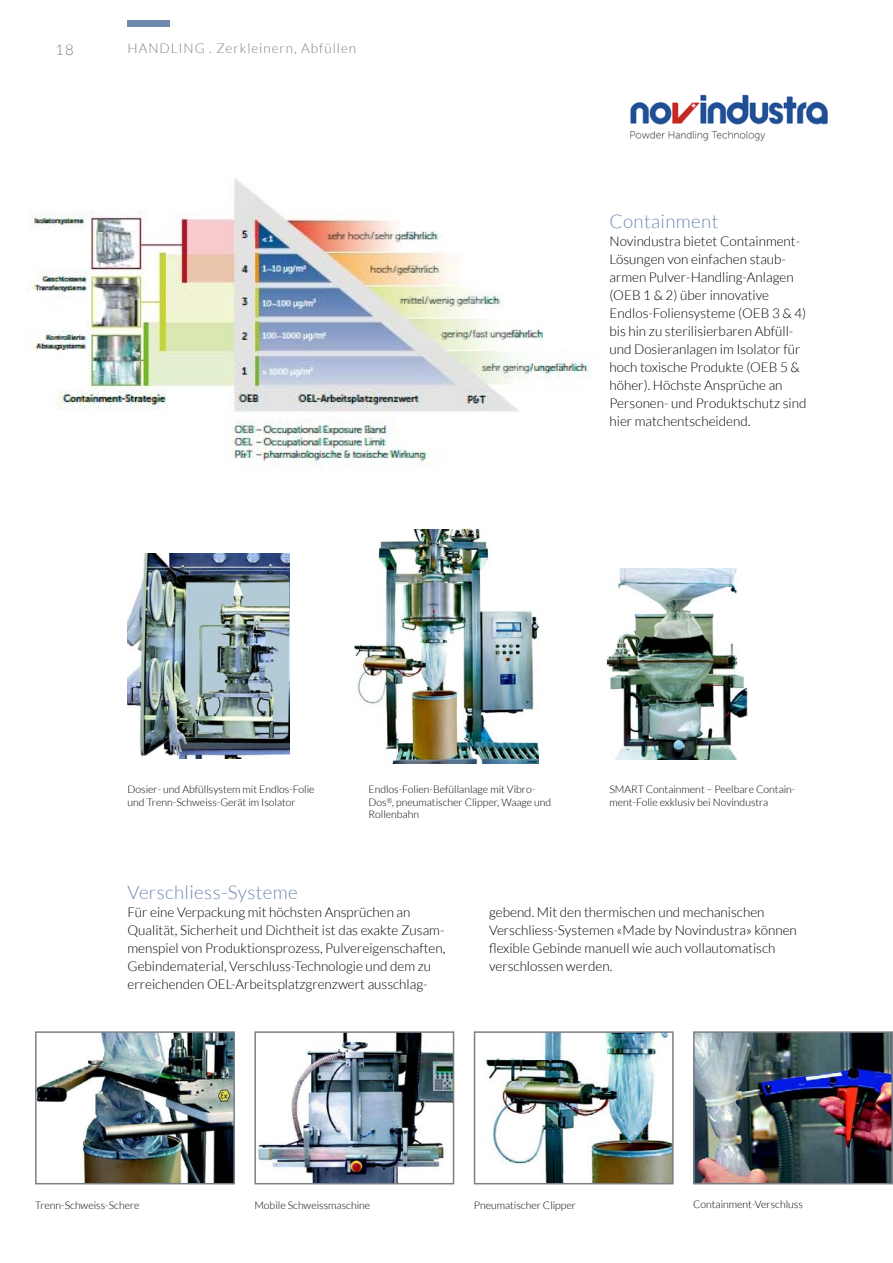
<style>
.page{position:relative;width:893px;height:1263px;background:#fff}
.page>*{position:absolute;margin:0;border:0;box-sizing:border-box;transform-origin:0 0}
.t1{font:300 18.75px "Lato";letter-spacing:.02em;color:#6e88ae}
.t2{font:300 15px "Lato";color:#7a8088}
.t3{font:300 13.5px/18px "Lato";color:#000}
.t4{font:300 13.5px "Lato";letter-spacing:.07em;color:#7a8088}
.t5{font:300 10.5px/12.8px "Lato";color:#000}
.s1{color:#6e88ae}
</style>
<div class="page">
<div style="left:128px;top:20px;width:42px;height:7px;background:#6e88ae"></div>
<img style="left:27px;top:178px;width:563px;height:291px">
<img style="left:630px;top:94px;width:198px;height:48px">
<img style="left:128px;top:553px;width:162px;height:206px">
<img style="left:606px;top:568px;width:142px;height:191px">
<img style="left:354px;top:529px;width:185px;height:235px">
<img style="left:38px;top:1034px;width:194px;height:147px">
<div style="left:35px;top:1031px;width:200px;height:153px;border:2px solid #7a8088"></div>
<img style="left:696px;top:1034px;width:194px;height:147px">
<div style="left:693px;top:1031px;width:200px;height:153px;border:2px solid #7a8088"></div>
<img style="left:258px;top:1034px;width:193px;height:147px">
<div style="left:254px;top:1031px;width:200px;height:153px;border:2px solid #7a8088"></div>
<img style="left:484px;top:1034px;width:187px;height:147px">
<div style="left:474px;top:1031px;width:200px;height:153px;border:2px solid #7a8088"></div>
<p class="t2" style="left:55px;top:41px;width:20px">18</p>
<p class="t4" style="left:128px;top:41px;width:230px">HANDLING <span class="s1">.</span> Zerkleinern, Abfüllen</p>
<h1 class="t1" style="left:609px;top:211px;width:110px">Containment</h1>
<p class="t3" style="left:609px;top:232px;width:198px">Novindustra bietet Containment-<br>Lösungen von einfachen staub&shy;armen Pulver-Handling-Anlagen (OEB 1 &amp; 2) über innovative<br>Endlos-Foliensysteme (OEB 3 &amp; 4) bis hin zu sterilisierbaren Abfüll&shy;und Dosieranlagen im Isolator für hoch toxische Produkte (OEB 5 &amp; höher). Höchste Ansprüche an<br>Personen- und Produktschutz sind hier matchentscheidend.</p>
<p class="t5" style="left:128px;top:783px;width:189px">Dosier- und Abfüllsystem mit Endlos-Folie und Trenn-Schweiss-Gerät im Isolator</p>
<p class="t5" style="left:369px;top:783px;width:184px">Endlos-Folien-Befüllanlage mit Vibro-<br>Dos<sup>®</sup>, pneumatischer Clipper, Waage und<br>Rollenbahn</p>
<p class="t5" style="left:609px;top:783px;width:187px">SMART Containment – Peelbare Contain&shy;ment-Folie exklusiv bei Novindustra</p>
<h1 class="t1" style="left:128px;top:882px;width:172px">Verschliess-Systeme</h1>
<p class="t3" style="left:128px;top:903px;width:319px">Für eine Verpackung mit höchsten Ansprüchen an Qualität, Sicherheit und Dichtheit ist das exakte Zusam&shy;menspiel von Produktionsprozess, Pulvereigenschaften, Gebindematerial, Verschluss-Technologie und dem zu erreichenden OEL-Arbeitsplatzgrenzwert ausschlag-</p>
<p class="t3" style="left:489px;top:903px;width:309px">gebend. Mit den thermischen und mechanischen Verschliess-Systemen «Made by Novindustra» können flexible Gebinde manuell wie auch vollautomatisch verschlossen werden.</p>
<p class="t5" style="left:35px;top:1199px;width:106px">Trenn-Schweiss-Schere</p>
<p class="t5" style="left:693px;top:1198px;width:111px">Containment-Verschluss</p>
<p class="t5" style="left:474px;top:1199px;width:104px">Pneumatischer Clipper</p>
<p class="t5" style="left:254px;top:1199px;width:117px">Mobile Schweissmaschine</p>
</div>
